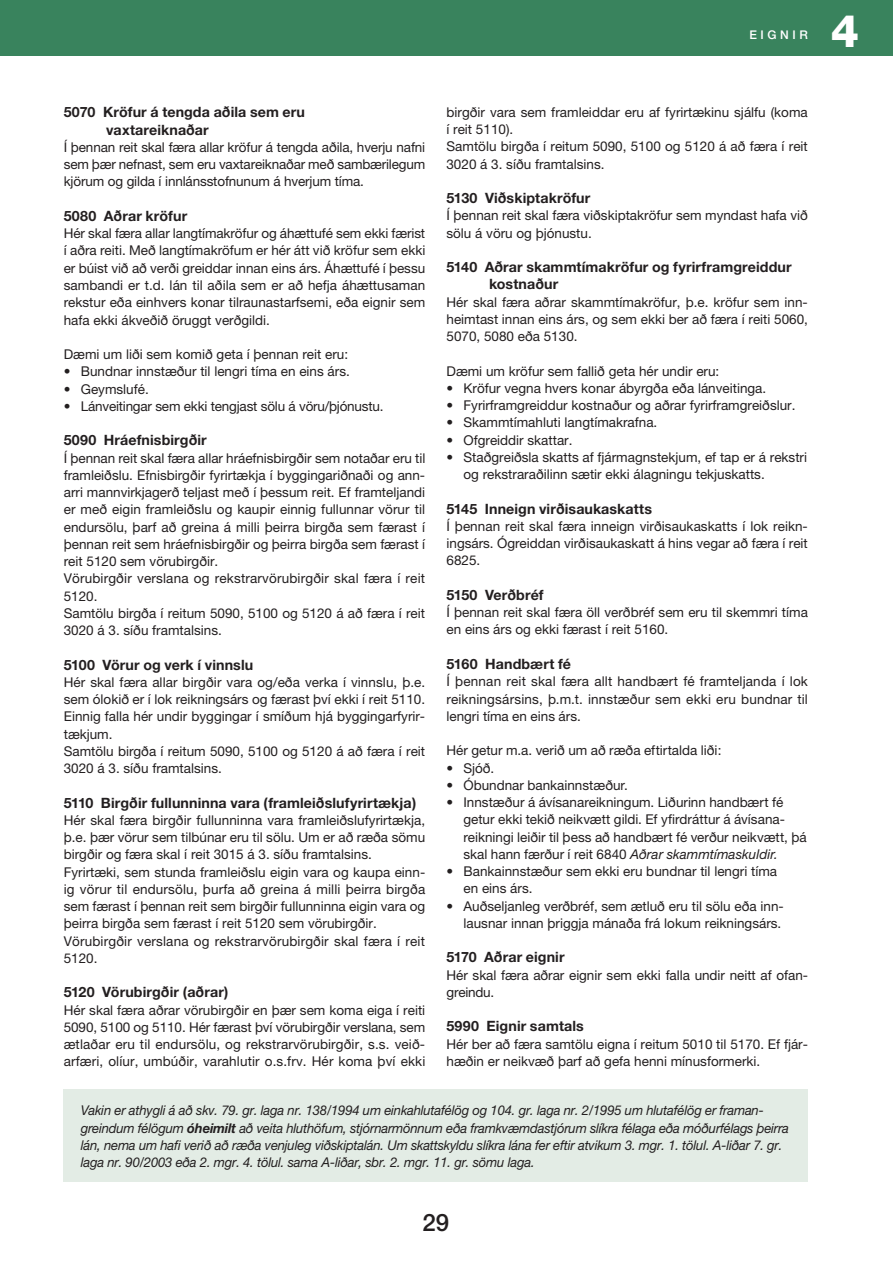
<style>
.page{position:relative;width:893px;height:1263px;background:#fff}
.page>*{position:absolute;margin:0;border:0;box-sizing:border-box;transform-origin:0 0}
.t1{font:800 45px "Helvetica Neue";color:#fff}
.t2{font:500 24px "Helvetica Neue";color:#231f20}
.t3{font:700 14.25px/17.2px "Helvetica Neue";letter-spacing:.005em;color:#231f20}
.t4{font:13.5px/17.2px "Helvetica Neue";color:#231f20}
.t5{font:italic 13.5px/17.1px "Helvetica Neue";letter-spacing:-.015em;color:#231f20}
.t6{font:500 12px "Helvetica Neue";letter-spacing:.3em;color:#fff}
.s1{font-style:italic}
.s2{font-weight:700}
</style>
<div class="page">
<div style="left:0;top:0;width:893px;height:55px;background:#39835d"></div>
<div style="left:64px;top:1089px;width:744px;height:93px;background:#e3ece5"></div>
<p class="t6" style="left:749px;top:28px;width:60px">EIGNIR</p>
<p class="t3" style="left:106px;top:103px;width:200px;text-indent:-43px">5070 Kröfur á tengda aðila sem eru vaxtareiknaðar</p>
<p class="t4" style="left:64px;top:138px;width:363px;text-align:justify">Í þennan reit skal færa allar kröfur á tengda aðila, hverju nafni sem þær nefnast, sem eru vaxtareiknaðar með sambærilegum kjörum og gilda í innlánsstofnunum á hverjum tíma.</p>
<p class="t3" style="left:64px;top:207px;width:125px">5080 Aðrar kröfur</p>
<p class="t4" style="left:64px;top:225px;width:363px;text-align:justify">Hér skal færa allar langtímakröfur og áhættufé sem ekki færist í aðra reiti. Með langtímakröfum er hér átt við kröfur sem ekki er búist við að verði greiddar innan eins árs. Áhættufé í þessu sambandi er t.d. lán til aðila sem er að hefja áhættusaman rekstur eða einhvers konar tilraunastarfsemi, eða eignir sem hafa ekki ákveðið öruggt verðgildi.</p>
<p class="t4" style="left:64px;top:345px;width:286px">Dæmi um liði sem komið geta í þennan reit eru:</p>
<p class="t4" style="left:64px;top:363px;width:288px">• Bundnar innstæður til lengri tíma en eins árs.</p>
<p class="t4" style="left:64px;top:380px;width:87px">• Geymslufé.</p>
<p class="t4" style="left:64px;top:397px;width:321px">• Lánveitingar sem ekki tengjast sölu á vöru/þjónustu.</p>
<p class="t3" style="left:64px;top:431px;width:145px">5090 Hráefnisbirgðir</p>
<p class="t4" style="left:64px;top:449px;width:363px">Í þennan reit skal færa allar hráefnisbirgðir sem notaðar eru til framleiðslu. Efnisbirgðir fyrirtækja í byggingariðnaði og ann&shy;arri mannvirkjagerð teljast með í þessum reit. Ef framteljandi er með eigin framleiðslu og kaupir einnig fullunnar vörur til endursölu, þarf að greina á milli þeirra birgða sem færast í þennan reit sem hráefnisbirgðir og þeirra birgða sem færast í reit 5120 sem vörubirgðir.<br>Vörubirgðir verslana og rekstrarvörubirgðir skal færa í reit 5120.<br>Samtölu birgða í reitum 5090, 5100 og 5120 á að færa í reit 3020 á 3. síðu framtalsins.</p>
<p class="t3" style="left:64px;top:655px;width:191px">5100 Vörur og verk í vinnslu</p>
<p class="t4" style="left:64px;top:673px;width:363px">Hér skal færa allar birgðir vara og/eða verka í vinnslu, þ.e. sem ólokið er í lok reikningsárs og færast því ekki í reit 5110.<br>Einnig falla hér undir byggingar í smíðum hjá byggingarfyrir&shy;tækjum.<br>Samtölu birgða í reitum 5090, 5100 og 5120 á að færa í reit 3020 á 3. síðu framtalsins.</p>
<p class="t3" style="left:64px;top:793px;width:354px">5110 Birgðir fullunninna vara (framleiðslufyrirtækja)</p>
<p class="t4" style="left:64px;top:811px;width:363px">Hér skal færa birgðir fullunninna vara framleiðslufyrirtækja, þ.e. þær vörur sem tilbúnar eru til sölu. Um er að ræða sömu birgðir og færa skal í reit 3015 á 3. síðu framtalsins.<br>Fyrirtæki, sem stunda framleiðslu eigin vara og kaupa einn&shy;ig vörur til endursölu, þurfa að greina á milli þeirra birgða sem færast í þennan reit sem birgðir fullunninna eigin vara og þeirra birgða sem færast í reit 5120 sem vörubirgðir.<br>Vörubirgðir verslana og rekstrarvörubirgðir skal færa í reit 5120.</p>
<p class="t3" style="left:64px;top:983px;width:166px">5120 Vörubirgðir (aðrar)</p>
<p class="t4" style="left:64px;top:1001px;width:363px">Hér skal færa aðrar vörubirgðir en þær sem koma eiga í reiti 5090, 5100 og 5110. Hér færast því vörubirgðir verslana, sem ætlaðar eru til endursölu, og rekstrarvörubirgðir, s.s. veið-- arfæri, olíur, umbúðir, varahlutir o.s.frv. Hér koma því ekki</p>
<p class="t4" style="left:446px;top:103px;width:363px">birgðir vara sem framleiddar eru af fyrirtækinu sjálfu (koma í reit 5110).<br>Samtölu birgða í reitum 5090, 5100 og 5120 á að færa í reit 3020 á 3. síðu framtalsins.</p>
<p class="t3" style="left:446px;top:189px;width:145px">5130 Viðskiptakröfur</p>
<p class="t4" style="left:446px;top:207px;width:363px">Í þennan reit skal færa viðskiptakröfur sem myndast hafa við sölu á vöru og þjónustu.</p>
<p class="t3" style="left:489px;top:258px;width:304px;text-indent:-43px">5140 Aðrar skammtímakröfur og fyrirframgreiddur kostnaður</p>
<p class="t4" style="left:446px;top:293px;width:363px;text-align:justify">Hér skal færa aðrar skammtímakröfur, þ.e. kröfur sem inn&shy;heimtast innan eins árs, og sem ekki ber að færa í reiti 5060, 5070, 5080 eða 5130.</p>
<p class="t4" style="left:446px;top:362px;width:274px">Dæmi um kröfur sem fallið geta hér undir eru:</p>
<p class="t4" style="left:446px;top:379px;width:321px">• Kröfur vegna hvers konar ábyrgða eða lánveitinga.</p>
<p class="t4" style="left:446px;top:397px;width:351px">• Fyrirframgreiddur kostnaður og aðrar fyrirframgreiðslur.</p>
<p class="t4" style="left:446px;top:414px;width:212px">• Skammtímahluti langtímakrafna.</p>
<p class="t4" style="left:446px;top:431px;width:128px">• Ofgreiddir skattar.</p>
<p class="t4" style="left:463px;top:448px;width:345px;text-indent:-17px">• Staðgreiðsla skatts af fjármagnstekjum, ef tap er á rekstri og rekstraraðilinn sætir ekki álagningu tekjuskatts.</p>
<p class="t3" style="left:446px;top:500px;width:207px">5145 Inneign virðisaukaskatts</p>
<p class="t4" style="left:446px;top:517px;width:363px;text-align:justify">Í þennan reit skal færa inneign virðisaukaskatts í lok reikn&shy;ingsárs. Ógreiddan virðisaukaskatt á hins vegar að færa í reit 6825.</p>
<p class="t3" style="left:446px;top:586px;width:99px">5150 Verðbréf</p>
<p class="t4" style="left:446px;top:604px;width:363px">Í þennan reit skal færa öll verðbréf sem eru til skemmri tíma en eins árs og ekki færast í reit 5160.</p>
<p class="t3" style="left:446px;top:655px;width:126px">5160 Handbært fé</p>
<p class="t4" style="left:446px;top:673px;width:363px;text-align:justify">Í þennan reit skal færa allt handbært fé framteljanda í lok reikningsársins, þ.m.t. innstæður sem ekki eru bundnar til lengri tíma en eins árs.</p>
<p class="t4" style="left:446px;top:742px;width:277px">Hér getur m.a. verið um að ræða eftirtalda liði:</p>
<p class="t4" style="left:446px;top:759px;width:49px">• Sjóð.</p>
<p class="t4" style="left:446px;top:776px;width:183px">• Óbundnar bankainnstæður.</p>
<p class="t4" style="left:463px;top:793px;width:345px;text-indent:-17px">• Innstæður á ávísanareikningum. Liðurinn handbært fé getur ekki tekið neikvætt gildi. Ef yfirdráttur á ávísana&shy;reikningi leiðir til þess að handbært fé verður neikvætt, þá skal hann færður í reit 6840 <span class="s1">Aðrar skammtímaskuldir.</span></p>
<p class="t4" style="left:463px;top:862px;width:315px;text-indent:-17px">• Bankainnstæður sem ekki eru bundnar til lengri tíma en eins árs.</p>
<p class="t4" style="left:446px;top:897px;width:337px;text-align:right">• Auðseljanleg verðbréf, sem ætluð eru til sölu eða inn&shy;lausnar innan þriggja mánaða frá lokum reikningsárs.</p>
<p class="t3" style="left:446px;top:948px;width:120px">5170 Aðrar eignir</p>
<p class="t4" style="left:446px;top:966px;width:362px">Hér skal færa aðrar eignir sem ekki falla undir neitt af ofan&shy;greindu.</p>
<p class="t3" style="left:446px;top:1017px;width:139px">5990 Eignir samtals</p>
<p class="t4" style="left:446px;top:1035px;width:362px">Hér ber að færa samtölu eigna í reitum 5010 til 5170. Ef fjár&shy;hæðin er neikvæð þarf að gefa henni mínusformerki.</p>
<p class="t5" style="left:81px;top:1102px;width:710px">Vakin er athygli á að skv. 79. gr. laga nr. 138/1994 um einkahlutafélög og 104. gr. laga nr. 2/1995 um hlutafélög er framan&shy;greindum félögum <span class="s2">óheimilt</span> að veita hluthöfum, stjórnarmönnum eða framkvæmdastjórum slíkra félaga eða móðurfélags þeirra lán, nema um hafi verið að ræða venjuleg viðskiptalán. Um skattskyldu slíkra lána fer eftir atvikum 3. mgr. 1. tölul. A-liðar 7. gr. laga nr. 90/2003 eða 2. mgr. 4. tölul. sama A-liðar, sbr. 2. mgr. 11. gr. sömu laga.</p>
<h2 class="t2" style="left:422px;top:1208px;width:28px">29</h2>
<h1 class="t1" style="left:831px;top:4px;width:30px">4</h1>
</div>
